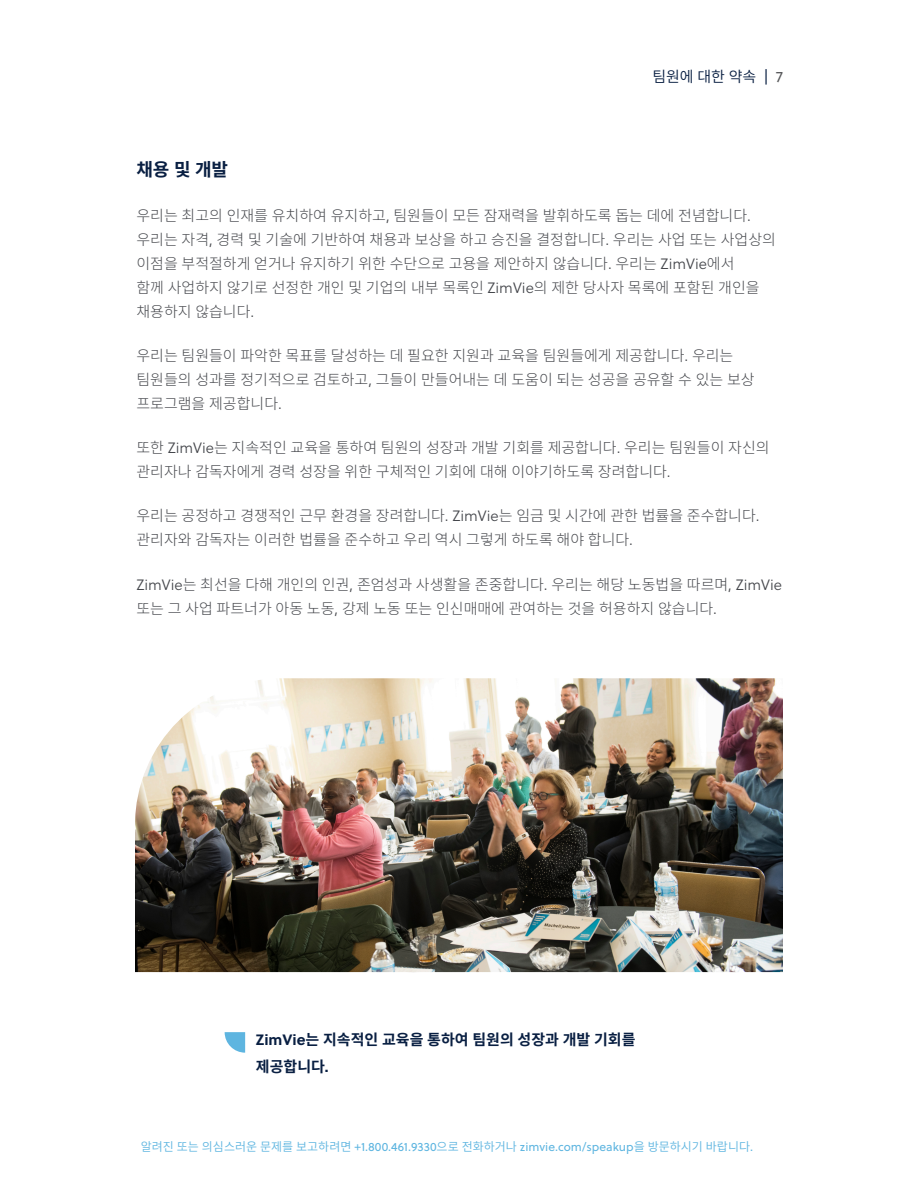
<style>
.page{position:relative;width:918px;height:1188px;background:#fff}
.page>*{position:absolute;margin:0;border:0;box-sizing:border-box;transform-origin:0 0}
.t1{font:700 18px "Noto Sans CJ Kkr";color:#091f42}
.t2{font:300 15px/24px "Noto Sans CJ Kkr";color:#45474c}
.t3{font:700 15px/27px "Noto Sans CJ Kkr";color:#091f42}
.t4{font:600 15px "Noto Sans CJ Kkr";color:#091f42}
.t5{font:600 12px "Noto Sans CJ Kkr";color:#5eb5e0}
.s1{font-family:"Soleil";font-weight:400}
.s2{font-family:"Soleil";font-weight:400;color:#57585a}
.s3{font-family:"Soleil Lt";font-weight:400}
.s4{font-family:"Soleil"}
</style>
<div class="page">
<img style="left:135px;top:678px;width:648px;height:294px">
<svg style="left:225px;top:1032px;width:20px;height:21px"></svg>
<p class="t4" style="left:652px;top:68px;width:132px">팀원에 대한 약속 <span class="s1">|</span> <span class="s2">7</span></p>
<p class="t1" style="left:136px;top:160px;width:93px">채용 및 개발</p>
<p class="t2" style="left:136px;top:203px;width:641px">우리는 최고의 인재를 유치하여 유지하고<span class="s3">,</span> 팀원들이 모든 잠재력을 발휘하도록 돕는 데에 전념합니다<span class="s3">. </span>우리는 자격<span class="s3">,</span> 경력 및 기술에 기반하여 채용과 보상을 하고 승진을 결정합니다<span class="s3">.</span> 우리는 사업 또는 사업상의 이점을 부적절하게 얻거나 유지하기 위한 수단으로 고용을 제안하지 않습니다<span class="s3">.</span> 우리는 <span class="s3">ZimVie</span>에서<br>함께 사업하지 않기로 선정한 개인 및 기업의 내부 목록인 <span class="s3">ZimVie</span>의 제한 당사자 목록에 포함된 개인을 채용하지 않습니다<span class="s3">.</span></p>
<p class="t2" style="left:136px;top:344px;width:620px">우리는 팀원들이 파악한 목표를 달성하는 데 필요한 지원과 교육을 팀원들에게 제공합니다<span class="s3">.</span> 우리는 팀원들의 성과를 정기적으로 검토하고<span class="s3">,</span> 그들이 만들어내는 데 도움이 되는 성공을 공유할 수 있는 보상 프로그램을 제공합니다<span class="s3">.</span></p>
<p class="t2" style="left:136px;top:436px;width:635px">또한 <span class="s3">ZimVie</span>는 지속적인 교육을 통하여 팀원의 성장과 개발 기회를 제공합니다<span class="s3">.</span> 우리는 팀원들이 자신의 관리자나 감독자에게 경력 성장을 위한 구체적인 기회에 대해 이야기하도록 장려합니다<span class="s3">.</span></p>
<p class="t2" style="left:136px;top:504px;width:625px">우리는 공정하고 경쟁적인 근무 환경을 장려합니다<span class="s3">. ZimVie</span>는 임금 및 시간에 관한 법률을 준수합니다<span class="s3">. </span>관리자와 감독자는 이러한 법률을 준수하고 우리 역시 그렇게 하도록 해야 합니다<span class="s3">.</span></p>
<p class="t2" style="left:136px;top:572px;width:647px"><span class="s3">ZimVie</span>는 최선을 다해 개인의 인권<span class="s3">,</span> 존엄성과 사생활을 존중합니다<span class="s3">.</span> 우리는 해당 노동법을 따르며<span class="s3">, ZimVie </span>또는 그 사업 파트너가 아동 노동<span class="s3">,</span> 강제 노동 또는 인신매매에 관여하는 것을 허용하지 않습니다<span class="s3">.</span></p>
<p class="t3" style="left:256px;top:1026px;width:381px"><span class="s4">ZimVie</span>는 지속적인 교육을 통하여 팀원의 성장과 개발 기회를 제공합니다<span class="s4">.</span></p>
<p class="t5" style="left:141px;top:1140px;width:614px">알려진 또는 의심스러운 문제를 보고하려면 <span class="s1">+1.800.461.9330</span>으로 전화하거나 <span class="s1">zimvie.com/speakup</span>을 방문하시기 바랍니다<span class="s1">.</span></p>
</div>
